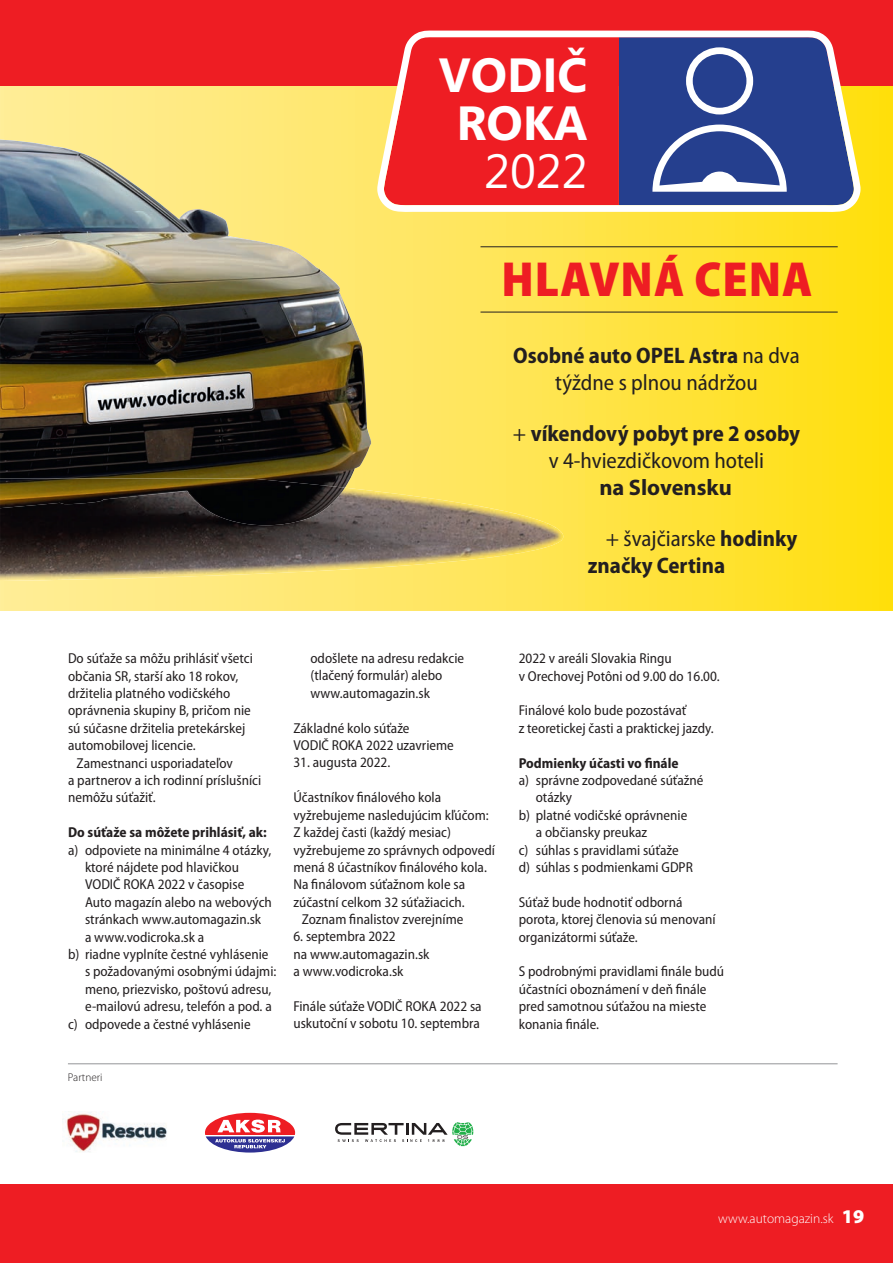
<style>
.page{position:relative;width:893px;height:1263px;background:#fff}
.page>*{position:absolute;margin:0;border:0;box-sizing:border-box;transform-origin:0 0}
.t1{font:900 semi-condensed 49.5px "Myriad Pro";letter-spacing:.02em;color:#ee1d23}
.t2{font:700 48px/48px "Segoe";color:#fff;text-align:center}
.t3{font:48px "Segoe";color:#fff}
.t4{font:semi-condensed 22.5px/27px "Myriad Pro";color:#231f20;text-align:center}
.t5{font:700 semi-condensed 22.5px/27px "Myriad Pro";color:#231f20}
.t6{font:700 22.5px "Myriad Pro";color:#231f20}
.t7{font:semi-condensed 14.4px/17.4px "Myriad Pro";color:#231f20}
.t8{font:700 semi-condensed 14.4px "Myriad Pro";color:#231f20}
.t9{font:300 13.5px "Myriad Pro";color:#fff}
.t10{font:300 11.25px "Myriad Pro";color:#231f20}
.s1{font-weight:700}
.s2{font-weight:400}
.s3{font-weight:900;font-size:19.5px}
</style>
<div class="page">
<svg style="left:0;top:85px;width:893px;height:526px;background:#fee344"></svg>
<div style="left:0;top:0;width:893px;height:85px;background:#ee1d23"></div>
<div style="left:0;top:1184px;width:893px;height:79px;background:#ee1d23"></div>
<hr style="left:480px;top:247px;width:358px;height:1px;background:#231f20">
<hr style="left:480px;top:312px;width:358px;height:1px;background:#231f20">
<svg style="left:374px;top:30px;width:491px;height:187px"></svg>
<svg style="left:384px;top:37px;width:470px;height:169px"></svg>
<hr style="left:68px;top:1063px;width:770px;height:1px;background:#939598">
<img style="left:63px;top:1112px;width:104px;height:40px">
<svg style="left:205px;top:1113px;width:90px;height:39px"></svg>
<svg style="left:335px;top:1122px;width:138px;height:24px"></svg>
<img style="left:0;top:140px;width:371px;height:348px">
<img style="left:0;top:491px;width:559px;height:90px">
<img style="left:0;top:478px;width:345px;height:47px">
<h2 class="t2" style="left:439px;top:49px;width:150px">VODIČ<br>ROKA</h2>
<h2 class="t3" style="left:484px;top:138px;width:105px">2022</h2>
<h1 class="t1" style="left:501px;top:260px;width:312px">HLAVNÁ CENA</h1>
<h3 class="t4" style="left:513px;top:343px;width:288px"><span class="s1">Osobné auto OPEL Astra</span> na dva týždne s plnou nádržou</h3>
<h3 class="t4" style="left:513px;top:421px;width:289px">+ <span class="s1">víkendový pobyt pre 2 osoby </span>v 4-hviezdičkovom hoteli</h3>
<h3 class="t6" style="left:599px;top:479px;width:134px">na Slovensku</h3>
<h3 class="t5" style="left:588px;top:527px;width:211px;text-indent:18px"><span class="s2">+ švajčiarske</span> hodinky značky Certina</h3>
<p class="t7" style="left:68px;top:651px;width:186px">Do súťaže sa môžu prihlásiť všetci</p>
<p class="t7" style="left:68px;top:668px;width:172px">občania SR, starší ako 18 rokov,</p>
<p class="t7" style="left:68px;top:686px;width:164px">držitelia platného vodičského</p>
<p class="t7" style="left:68px;top:703px;width:184px">oprávnenia skupiny B, pričom nie</p>
<p class="t7" style="left:68px;top:720px;width:179px">sú súčasne držitelia pretekárskej</p>
<p class="t7" style="left:68px;top:738px;width:129px">automobilovej licencie.</p>
<p class="t7" style="left:77px;top:755px;width:158px">Zamestnanci usporiadateľov</p>
<p class="t7" style="left:68px;top:772px;width:195px">a partnerov a ich rodinní príslušníci</p>
<p class="t7" style="left:68px;top:790px;width:89px">nemôžu súťažiť.</p>
<p class="t8" style="left:68px;top:827px;width:200px">Do súťaže sa môžete prihlásiť, ak:</p>
<p class="t7" style="left:68px;top:842px;width:205px">a) odpoviete na minimálne 4 otázky,</p>
<p class="t7" style="left:85px;top:859px;width:156px">ktoré nájdete pod hlavičkou</p>
<p class="t7" style="left:85px;top:877px;width:161px">VODIČ ROKA 2022 v časopise</p>
<p class="t7" style="left:85px;top:894px;width:188px">Auto magazín alebo na webových</p>
<p class="t7" style="left:85px;top:912px;width:178px">stránkach www.automagazin.sk</p>
<p class="t7" style="left:85px;top:929px;width:121px">a www.vodicroka.sk a</p>
<p class="t7" style="left:68px;top:946px;width:202px">b) riadne vyplníte čestné vyhlásenie</p>
<p class="t7" style="left:85px;top:964px;width:193px">s požadovanými osobnými údajmi:</p>
<p class="t7" style="left:85px;top:981px;width:188px">meno, priezvisko, poštovú adresu,</p>
<p class="t7" style="left:85px;top:999px;width:188px">e-mailovú adresu, telefón a pod. a</p>
<p class="t7" style="left:68px;top:1016px;width:184px">c) odpovede a čestné vyhlásenie</p>
<p class="t10" style="left:68px;top:1073px;width:36px">Partneri</p>
<p class="t7" style="left:310px;top:651px;width:155px">odošlete na adresu redakcie (tlačený formulár) alebo www.automagazin.sk</p>
<p class="t7" style="left:293px;top:720px;width:162px">Základné kolo súťaže<br>VODIČ ROKA 2022 uzavrieme</p>
<p class="t7" style="left:293px;top:755px;width:98px">31. augusta 2022.</p>
<p class="t7" style="left:293px;top:790px;width:149px">Účastníkov finálového kola</p>
<p class="t7" style="left:293px;top:807px;width:197px">vyžrebujeme nasledujúcim kľúčom:</p>
<p class="t7" style="left:293px;top:825px;width:159px">Z každej časti (každý mesiac)</p>
<p class="t7" style="left:293px;top:842px;width:203px">vyžrebujeme zo správnych odpovedí</p>
<p class="t7" style="left:293px;top:859px;width:195px">mená 8 účastníkov finálového kola.</p>
<p class="t7" style="left:293px;top:877px;width:173px">Na finálovom súťažnom kole sa</p>
<p class="t7" style="left:293px;top:894px;width:173px">zúčastní celkom 32 súťažiacich.</p>
<p class="t7" style="left:302px;top:912px;width:163px">Zoznam finalistov zverejníme</p>
<p class="t7" style="left:293px;top:929px;width:138px">6. septembra 2022<br>na www.automagazin.sk a www.vodicroka.sk</p>
<p class="t7" style="left:293px;top:999px;width:190px">Finále súťaže VODIČ ROKA 2022 sa uskutoční v sobotu 10. septembra</p>
<p class="t7" style="left:519px;top:651px;width:203px">2022 v areáli Slovakia Ringu<br>v Orechovej Potôni od 9.00 do 16.00.</p>
<p class="t7" style="left:519px;top:703px;width:197px">Finálové kolo bude pozostávať<br>z teoretickej časti a praktickej jazdy.</p>
<p class="t8" style="left:519px;top:757px;width:161px">Podmienky účasti vo finále</p>
<p class="t7" style="left:519px;top:773px;width:186px">a) správne zodpovedané súťažné</p>
<p class="t7" style="left:536px;top:790px;width:38px">otázky</p>
<p class="t7" style="left:519px;top:807px;width:170px">b) platné vodičské oprávnenie</p>
<p class="t7" style="left:536px;top:825px;width:113px">a občiansky preukaz</p>
<p class="t7" style="left:519px;top:842px;width:161px">c) súhlas s pravidlami súťaže</p>
<p class="t7" style="left:519px;top:859px;width:176px">d) súhlas s podmienkami GDPR</p>
<p class="t7" style="left:519px;top:894px;width:198px">Súťaž bude hodnotiť odborná porota, ktorej členovia sú menovaní organizátormi súťaže.</p>
<p class="t7" style="left:519px;top:964px;width:207px">S podrobnými pravidlami finále budú účastníci oboznámení v deň finále pred samotnou súťažou na mieste konania finále.</p>
<p class="t9" style="left:718px;top:1213px;width:148px">www.automagazin.sk <span class="s3">19</span></p>
</div>
